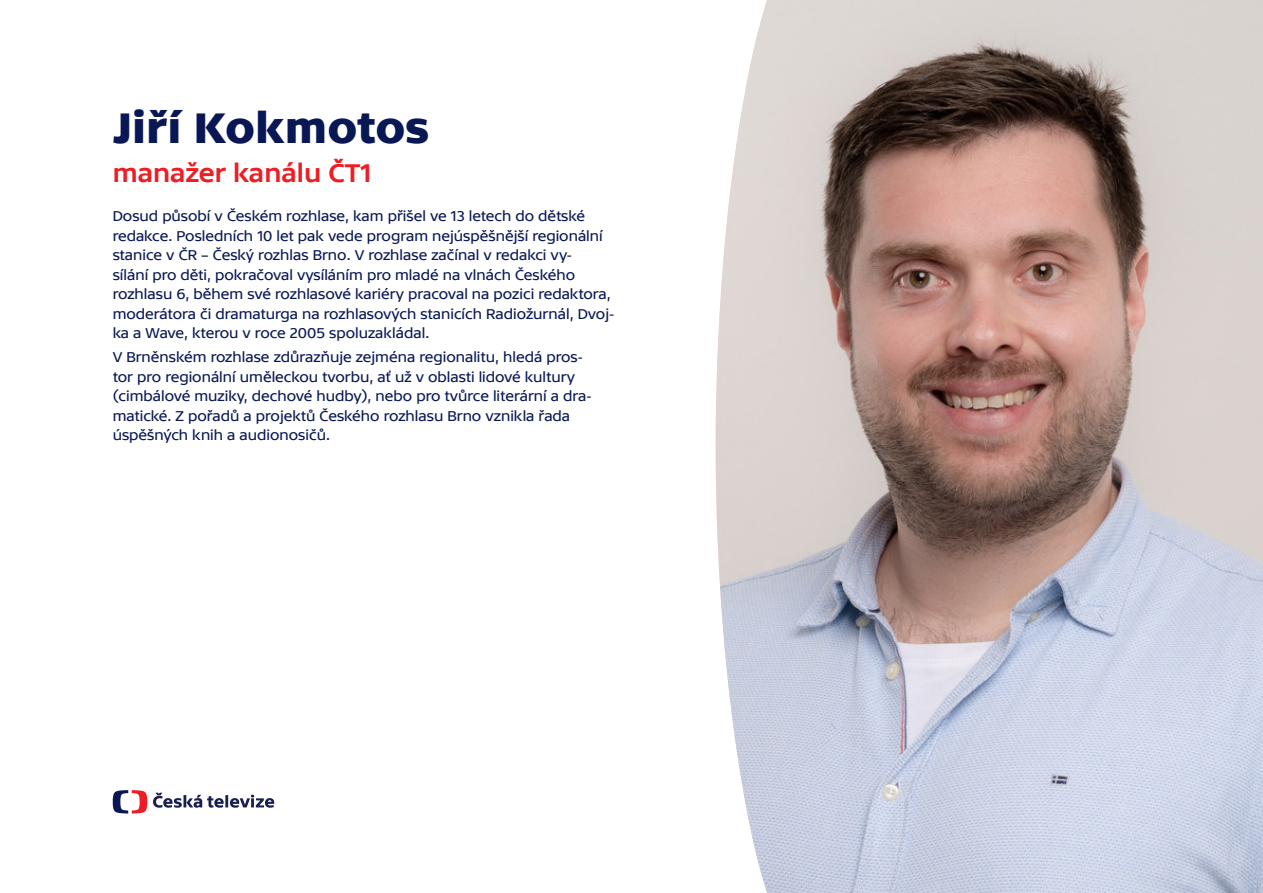
<style>
.page{position:relative;width:1263px;height:893px;background:#fff}
.page>*{position:absolute;margin:0;border:0;box-sizing:border-box;transform-origin:0 0}
.t1{font:45px "TV Sans Print Hea";color:#091855}
.t2{font:27px "TV Sans Print Med";color:#ee1d23}
.t3{font:15px/19.5px "TV Sans Print";color:#091855}
</style>
<div class="page">
<svg style="left:113px;top:790px;width:34px;height:23px"></svg>
<svg style="left:153px;top:793px;width:122px;height:15px"></svg>
<img style="left:716px;top:0;width:547px;height:893px">
<p class="t1" style="left:113px;top:101px;width:318px">Jiří Kokmotos</p>
<p class="t2" style="left:113px;top:157px;width:261px">manažer kanálu ČT1</p>
<p class="t3" style="left:113px;top:206px;width:503px">Dosud působí v Českém rozhlase, kam přišel ve 13 letech do dětské redakce. Posledních 10 let pak vede program nejúspěšnější regionální stanice v ČR – Český rozhlas Brno. V rozhlase začínal v redakci vy-<br>sílání pro děti, pokračoval vysíláním pro mladé na vlnách Českého rozhlasu 6, během své rozhlasové kariéry pracoval na pozici redaktora, moderátora či dramaturga na rozhlasových stanicích Radiožurnál, Dvoj&shy;ka a Wave, kterou v roce 2005 spoluzakládal.</p>
<p class="t3" style="left:113px;top:347px;width:481px">V Brněnském rozhlase zdůrazňuje zejména regionalitu, hledá pros&shy;tor pro regionální uměleckou tvorbu, ať už v oblasti lidové kultury (cimbálové muziky, dechové hudby), nebo pro tvůrce literární a dra&shy;matické. Z pořadů a projektů Českého rozhlasu Brno vznikla řada úspěšných knih a audionosičů.</p>
</div>
